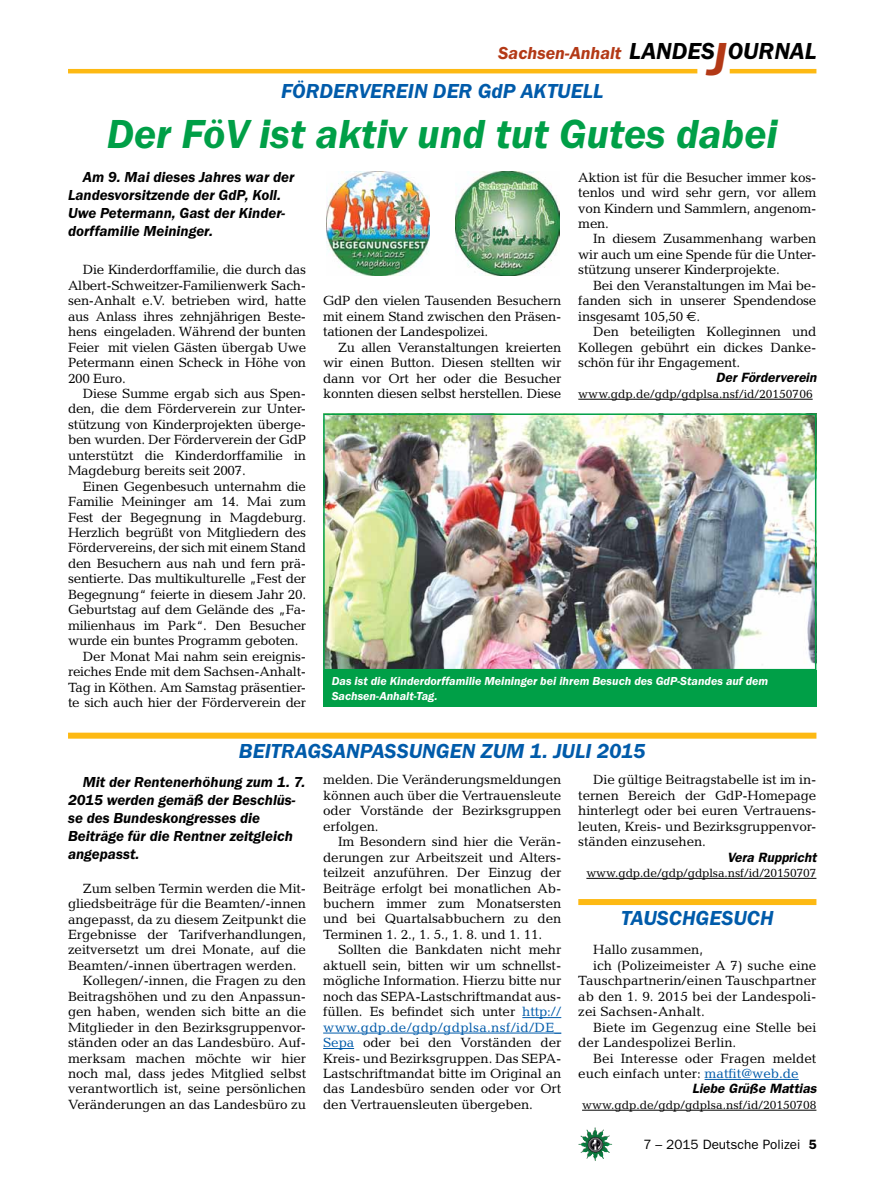
<style>
.page{position:relative;width:893px;height:1191px;background:#fff}
.page>*{position:absolute;margin:0;border:0;box-sizing:border-box;transform-origin:0 0}
.t1{font:italic 600 42px "Franklin Gothic Itc T";color:#009f47}
.t2{font:italic 600 24px "Franklin Gothic Itc T";color:#000}
.t3{font:italic 600 21px "Franklin Gothic Itc T";color:#005baa}
.t4{font:italic 600 18px "Franklin Gothic Itc T";color:#b33916}
.t5{font:italic 600 15px/18px "Franklin Gothic Itc T";color:#000}
.t6{font:13.5px/15.5px "Candida";letter-spacing:-.01em;color:#000;text-align:justify}
.t7{font:italic 600 13.5px "Franklin Gothic";color:#000}
.t8{font:13.5px "Franklin Gothic";color:#000}
.t9{font:12px "Candida";color:#000}
.t10{font:italic 600 12px/15px "Franklin Gothic Itc T";color:#fff}
.s1{font-size:48px;color:#b33916}
.s2{font-family:"Euro Sans"}
.s3{color:#005baa}
.s4{font-weight:600}
</style>
<div class="page">
<img style="left:578px;top:1127px;width:17px;height:25px">
<hr style="left:730px;top:69px;width:86px;height:4px;background:#fdb913">
<hr style="left:68px;top:69px;width:629px;height:4px;background:#fdb913">
<img style="left:327px;top:171px;width:102px;height:104px">
<img style="left:456px;top:171px;width:103px;height:104px">
<img style="left:326px;top:416px;width:487px;height:251px">
<div style="left:323px;top:413px;width:493px;height:257px;border:2px solid #009f47"></div>
<div style="left:323px;top:670px;width:493px;height:37px;background:#009f47"></div>
<hr style="left:578px;top:399px;width:235px;height:1px;background:#000">
<hr style="left:705px;top:1079px;width:94px;height:1px;background:#005baa">
<hr style="left:582px;top:1109px;width:234px;height:1px;background:#000">
<div style="left:578px;top:899px;width:238px;height:6px;background:#fdb913"></div>
<div style="left:68px;top:732px;width:748px;height:6px;background:#fdb913"></div>
<hr style="left:522px;top:1017px;width:39px;height:1px;background:#005baa">
<hr style="left:323px;top:1032px;width:238px;height:1px;background:#005baa">
<hr style="left:323px;top:1048px;width:31px;height:1px;background:#005baa">
<hr style="left:586px;top:878px;width:230px;height:1px;background:#000">
<h2 class="t2" style="left:629px;top:37px;width:176px">LA NDES<span class="s1">J</span>OURNAL</h2>
<h3 class="t4" style="left:498px;top:42px;width:125px">Sachsen-Anhalt</h3>
<h3 class="t3" style="left:281px;top:79px;width:324px">Förderverein der GdP Aktuell</h3>
<h1 class="t1" style="left:107px;top:109px;width:673px">Der FöV ist aktiv und tut Gutes dabei</h1>
<p class="t5" style="left:68px;top:167px;width:228px;text-indent:15px">Am 9. Mai dieses Jahres war der<br>Landesvorsitzende der GdP, Koll.<br>Uwe Petermann, Gast der Kinder&shy;dorffamilie Meininger.</p>
<p class="t6" style="left:68px;top:262px;width:240px;text-indent:15px">Die Kinderdorffamilie, die durch das Albert-Schweitzer-Familienwerk Sach&shy;sen-Anhalt e.V. betrieben wird, hatte aus Anlass ihres zehnjährigen Beste&shy;hens eingeladen. Während der bunten Feier mit vielen Gästen übergab Uwe Petermann einen Scheck in Höhe von 200 Euro.</p>
<p class="t6" style="left:68px;top:386px;width:240px;text-indent:15px">Diese Summe ergab sich aus Spen&shy;den, die dem Förderverein zur Unter&shy;stützung von Kinderprojekten überge&shy;ben wurden. Der Förderverein der GdP unterstützt die Kinderdorffamilie in Magdeburg bereits seit 2007.</p>
<p class="t6" style="left:83px;top:478px;width:225px">Einen Gegenbesuch unternahm die</p>
<p class="t6" style="left:68px;top:494px;width:240px">Familie Meininger am 14. Mai zum</p>
<p class="t6" style="left:68px;top:509px;width:240px">Fest der Begegnung in Magdeburg.</p>
<p class="t6" style="left:68px;top:525px;width:240px">Herzlich begrüßt von Mitgliedern des</p>
<p class="t6" style="left:68px;top:540px;width:240px">Fördervereins, der sich mit einem Stand</p>
<p class="t6" style="left:68px;top:555px;width:240px">den Besuchern aus nah und fern prä-</p>
<p class="t6" style="left:68px;top:571px;width:240px">sentierte. Das multikulturelle „Fest der</p>
<p class="t6" style="left:68px;top:586px;width:240px">Begegnung“ feierte in diesem Jahr 20.</p>
<p class="t6" style="left:68px;top:602px;width:240px">Geburtstag auf dem Gelände des „Fa-</p>
<p class="t6" style="left:68px;top:617px;width:240px">milienhaus im Park“. Den Besucher</p>
<p class="t6" style="left:68px;top:633px;width:232px">wurde ein buntes Programm geboten.</p>
<p class="t6" style="left:83px;top:648px;width:225px">Der Monat Mai nahm sein ereignis-</p>
<p class="t6" style="left:68px;top:664px;width:240px">reiches Ende mit dem Sachsen-Anhalt-</p>
<p class="t6" style="left:68px;top:679px;width:240px">Tag in Köthen. Am Samstag präsentier-</p>
<p class="t6" style="left:68px;top:694px;width:240px">te sich auch hier der Förderverein der</p>
<p class="t6" style="left:323px;top:293px;width:240px">GdP den vielen Tausenden Besuchern mit einem Stand zwischen den Präsen&shy;tationen der Landespolizei.</p>
<p class="t6" style="left:323px;top:339px;width:240px;text-indent:15px">Zu allen Veranstaltungen kreierten wir einen Button. Diesen stellten wir dann vor Ort her oder die Besucher konnten diesen selbst herstellen. Diese</p>
<p class="t6" style="left:578px;top:169px;width:240px">Aktion ist für die Besucher immer kos&shy;tenlos und wird sehr gern, vor allem von Kindern und Sammlern, angenom&shy;men.</p>
<p class="t6" style="left:578px;top:231px;width:240px;text-indent:15px">In diesem Zusammenhang warben wir auch um eine Spende für die Unter&shy;stützung unserer Kinderprojekte.</p>
<p class="t6" style="left:578px;top:277px;width:240px;text-indent:15px">Bei den Veranstaltungen im Mai be&shy;fanden sich in unserer Spendendose insgesamt 105,50 <span class="s2">€</span>.</p>
<p class="t6" style="left:578px;top:324px;width:240px;text-indent:15px">Den beteiligten Kolleginnen und Kollegen gebührt ein dickes Danke&shy;schön für ihr Engagement.</p>
<p class="t7" style="left:716px;top:370px;width:102px">Der Förderverein</p>
<p class="t9" style="left:578px;top:387px;width:236px">www.gdp.de/gdp/gdplsa.nsf/id/20150706</p>
<p class="t10" style="left:332px;top:673px;width:438px">Das ist die Kinderdorffamilie Meininger bei ihrem Besuch des GdP-Standes auf dem<br>Sachsen-Anhalt-Tag.</p>
<h3 class="t3" style="left:239px;top:739px;width:160px">Beitragsanpassun</h3>
<h3 class="t3" style="left:436px;top:739px;width:211px">gen zum 1. Juli 2015</h3>
<p class="t6" style="left:323px;top:772px;width:240px">melden. Die Veränderungsmeldungen können auch über die Vertrauensleute oder Vorstände der Bezirksgruppen erfolgen.</p>
<p class="t6" style="left:323px;top:834px;width:240px;text-indent:15px">Im Besondern sind hier die Verän&shy;derungen zur Arbeitszeit und Alters&shy;teilzeit anzuführen. Der Einzug der Beiträge erfolgt bei monatlichen Ab&shy;buchern immer zum Monatsersten und bei Quartalsabbuchern zu den Terminen 1. 2., 1. 5., 1. 8. und 1. 11.</p>
<p class="t6" style="left:323px;top:942px;width:240px;text-indent:15px">Sollten die Bankdaten nicht mehr aktuell sein, bitten wir um schnellst&shy;mögliche Information. Hierzu bitte nur noch das SEPA-Lastschriftmandat aus&shy;füllen. Es befindet sich unter <span class="s3">http:// www.gdp.de/gdp/gdplsa.nsf/id/DE_ Sepa</span> oder bei den Vorständen der Kreis- und Bezirksgruppen. Das SEPA-Lastschriftmandat bitte im Original an das Landesbüro senden oder vor Ort den Vertrauensleuten übergeben.</p>
<p class="t6" style="left:578px;top:772px;width:240px;text-indent:15px">Die gültige Beitragstabelle ist im in&shy;ternen Bereich der GdP-Homepage hinterlegt oder bei euren Vertrauens&shy;leuten, Kreis- und Bezirksgruppenvor&shy;ständen einzusehen.</p>
<p class="t7" style="left:727px;top:849px;width:91px">Vera Ruppricht</p>
<p class="t9" style="left:586px;top:866px;width:232px">www.gdp.de/gdp/gdplsa.nsf/id/20150707</p>
<p class="t5" style="left:68px;top:772px;width:239px;text-indent:15px">Mit der Rentenerhöhung zum 1. 7.<br>2015 werden gemäß der Beschlüs&shy;se des Bundeskongresses die<br>Beiträge für die Rentner zeitgleich angepasst.</p>
<p class="t6" style="left:83px;top:880px;width:225px">Zum selben Termin werden die Mit-</p>
<p class="t6" style="left:68px;top:895px;width:240px">gliedsbeiträge für die Beamten/-innen</p>
<p class="t6" style="left:68px;top:911px;width:240px">angepasst, da zu diesem Zeitpunkt die</p>
<p class="t6" style="left:68px;top:926px;width:240px">Ergebnisse der Tarifverhandlungen,</p>
<p class="t6" style="left:68px;top:942px;width:240px">zeitversetzt um drei Monate, auf die</p>
<p class="t6" style="left:68px;top:957px;width:230px">Beamten/-innen übertragen werden.</p>
<p class="t6" style="left:83px;top:973px;width:225px">Kollegen/-innen, die Fragen zu den</p>
<p class="t6" style="left:68px;top:988px;width:240px">Beitragshöhen und zu den Anpassun-</p>
<p class="t6" style="left:68px;top:1004px;width:240px">gen haben, wenden sich bitte an die</p>
<p class="t6" style="left:68px;top:1019px;width:240px">Mitglieder in den Bezirksgruppenvor-</p>
<p class="t6" style="left:68px;top:1034px;width:240px">ständen oder an das Landesbüro. Auf-</p>
<p class="t6" style="left:68px;top:1050px;width:240px">merksam machen möchte wir hier</p>
<p class="t6" style="left:68px;top:1065px;width:240px">noch mal, dass jedes Mitglied selbst</p>
<p class="t6" style="left:68px;top:1081px;width:240px">verantwortlich ist, seine persönlichen</p>
<p class="t6" style="left:68px;top:1096px;width:240px">Veränderungen an das Landesbüro zu</p>
<h3 class="t3" style="left:621px;top:905px;width:154px">Taus chgesuch</h3>
<p class="t6" style="left:593px;top:942px;width:111px">Hallo zusammen,</p>
<p class="t6" style="left:593px;top:957px;width:225px">ich (Polizeimeister A 7) suche eine</p>
<p class="t6" style="left:578px;top:973px;width:240px">Tauschpartnerin/einen Tauschpartner</p>
<p class="t6" style="left:578px;top:988px;width:240px">ab den 1. 9. 2015 bei der Landespoli-</p>
<p class="t6" style="left:578px;top:1004px;width:128px">zei Sachsen-Anhalt.</p>
<p class="t6" style="left:593px;top:1019px;width:225px">Biete im Gegenzug eine Stelle bei</p>
<p class="t6" style="left:578px;top:1034px;width:160px">der Landespolizei Berlin.</p>
<p class="t6" style="left:593px;top:1050px;width:225px">Bei Interesse oder Fragen meldet</p>
<p class="t6" style="left:578px;top:1065px;width:222px">euch einfach unter: <span class="s3">matfit@web.de</span></p>
<p class="t7" style="left:692px;top:1080px;width:126px">Liebe Grüße Mattias</p>
<p class="t9" style="left:582px;top:1098px;width:236px">www.gdp.de/gdp/gdplsa.nsf/id/20150708</p>
<p class="t8" style="left:643px;top:1136px;width:175px">7 – 2015 Deutsche Polizei <span class="s4">5</span></p>
</div>
